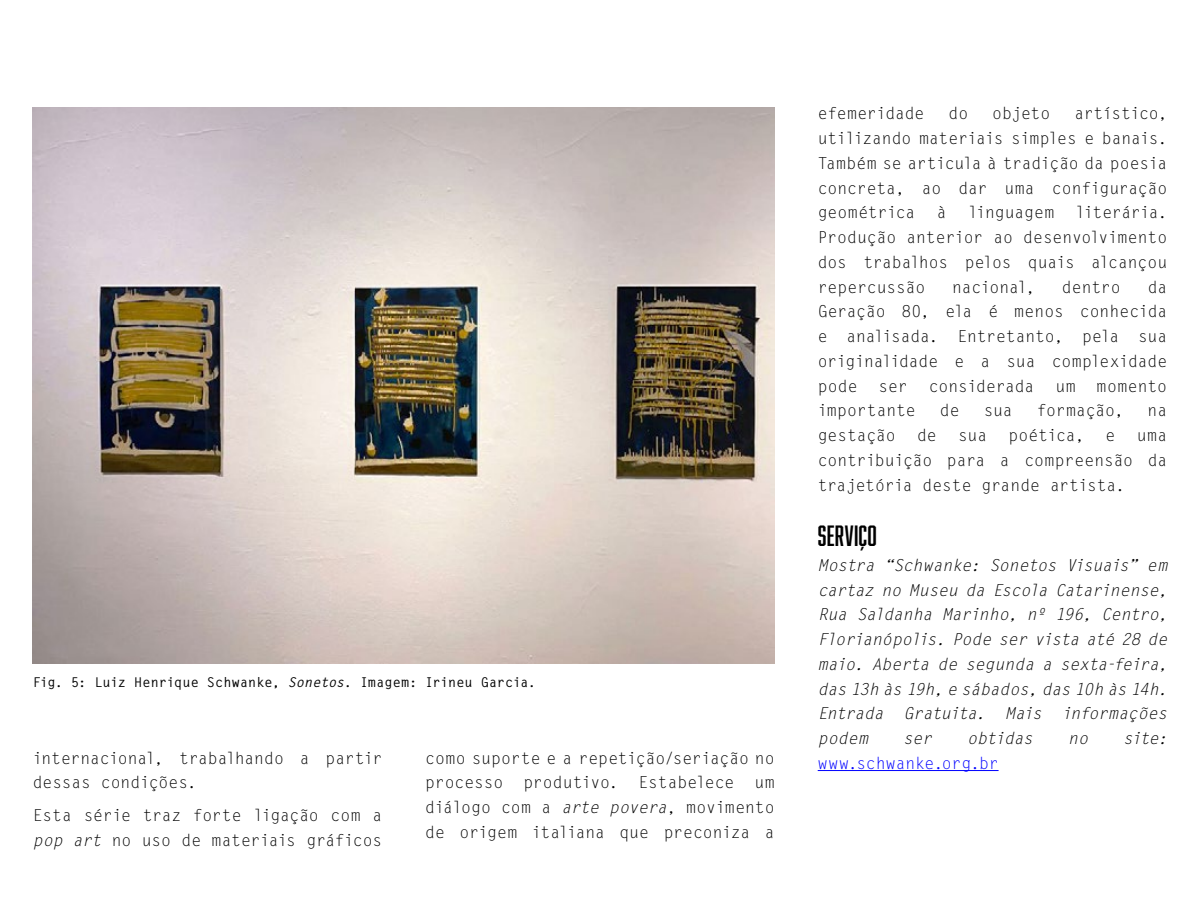
<style>
.page{position:relative;width:1200px;height:900px;background:#fff}
.page>*{position:absolute;margin:0;border:0;box-sizing:border-box;transform-origin:0 0}
.t1{font:27px "Abolition";letter-spacing:.01em;color:#000}
.t2{font:16.5px/24.8px "Letter Gothic Std";letter-spacing:-.015em;color:#000;text-align:justify}
.t3{font:italic 16.5px/24.8px "Letter Gothic Std";letter-spacing:-.03em;color:#000;text-align:justify}
.t4{font:16.5px "Letter Gothic Std";letter-spacing:-.01em;color:#00f}
.t5{font:16.5px "Letter Gothic Std";letter-spacing:.015em;color:#000}
.t6{font:700 13.5px "Letter Gothic Std";color:#000}
.s1{font-style:italic}
</style>
<div class="page">
<hr style="left:818px;top:770px;width:181px;height:1px;background:#00f">
<img style="left:33px;top:107px;width:742px;height:557px">
<p class="t6" style="left:33px;top:674px;width:505px">Fig. 5: Luiz Henrique Schwanke, <span class="s1">Sonetos</span>. Imagem: Irineu Garcia.</p>
<p class="t2" style="left:33px;top:746px;width:351px">internacional, trabalhando a partir dessas condições.</p>
<p class="t2" style="left:33px;top:803px;width:351px">Esta série traz forte ligação com a <span class="s1">pop art</span> no uso de materiais gráficos</p>
<p class="t2" style="left:425px;top:746px;width:351px">como suporte e a repetição/seriação no processo produtivo. Estabelece um diálogo com a <span class="s1">arte povera</span>, movimento de origem italiana que preconiza a</p>
<p class="t2" style="left:818px;top:102px;width:108px">efemeridade</p>
<p class="t2" style="left:949px;top:102px;width:21px">do</p>
<p class="t2" style="left:992px;top:102px;width:60px">objeto</p>
<p class="t2" style="left:818px;top:102px;width:351px;text-indent:257px">artístico, utilizando materiais simples e banais.<br>Também se articula à tradição da poesia concreta, ao dar uma configuração geométrica</p>
<p class="t2" style="left:818px;top:201px;width:351px;text-indent:258px">literária.<br>Produção anterior ao desenvolvimento dos trabalhos pelos quais alcançou repercussão</p>
<p class="t2" style="left:937px;top:201px;width:11px">à</p>
<p class="t2" style="left:968px;top:201px;width:88px">linguagem</p>
<p class="t2" style="left:818px;top:275px;width:351px;text-indent:330px">da Geração 80, ela é menos conhecida e analisada. Entretanto, pela sua originalidade e a sua complexidade pode</p>
<p class="t2" style="left:952px;top:275px;width:84px">nacional,</p>
<p class="t2" style="left:1062px;top:275px;width:60px">dentro</p>
<p class="t2" style="left:879px;top:374px;width:31px">ser</p>
<p class="t2" style="left:929px;top:374px;width:107px">considerada</p>
<p class="t2" style="left:1055px;top:374px;width:22px">um</p>
<p class="t5" style="left:1097px;top:376px;width:72px">momento</p>
<p class="t2" style="left:818px;top:399px;width:100px">importante</p>
<p class="t2" style="left:940px;top:399px;width:21px">de</p>
<p class="t2" style="left:984px;top:399px;width:31px">sua</p>
<p class="t2" style="left:1037px;top:399px;width:88px">formação,</p>
<p class="t2" style="left:1148px;top:399px;width:21px">na</p>
<p class="t2" style="left:818px;top:423px;width:80px">gestação</p>
<p class="t2" style="left:917px;top:423px;width:21px">de</p>
<p class="t2" style="left:958px;top:423px;width:31px">sua</p>
<p class="t2" style="left:1009px;top:423px;width:77px">poética,</p>
<p class="t2" style="left:1106px;top:423px;width:11px">e</p>
<p class="t2" style="left:818px;top:423px;width:351px;text-indent:319px">uma contribuição para a compreensão da trajetória deste grande artista.</p>
<h1 class="t1" style="left:818px;top:520px;width:61px">SERVIÇO</h1>
<p class="t3" style="left:818px;top:553px;width:351px">Mostra “Schwanke: Sonetos Visuais” em cartaz no Museu da Escola Catarinense, Rua Saldanha Marinho, nº 196, Centro, Florianópolis. Pode ser vista até 28 de maio. Aberta de segunda a sexta-feira, das 13h às 19h, e sábados, das 10h às 14h.<br>Entrada Gratuita. Mais informações podem</p>
<p class="t3" style="left:903px;top:726px;width:30px">ser</p>
<p class="t3" style="left:967px;top:726px;width:67px">obtidas</p>
<p class="t3" style="left:1068px;top:726px;width:21px">no</p>
<p class="t3" style="left:1123px;top:726px;width:46px">site:</p>
<p class="t4" style="left:818px;top:754px;width:182px">www.schwanke.org.br</p>
</div>
